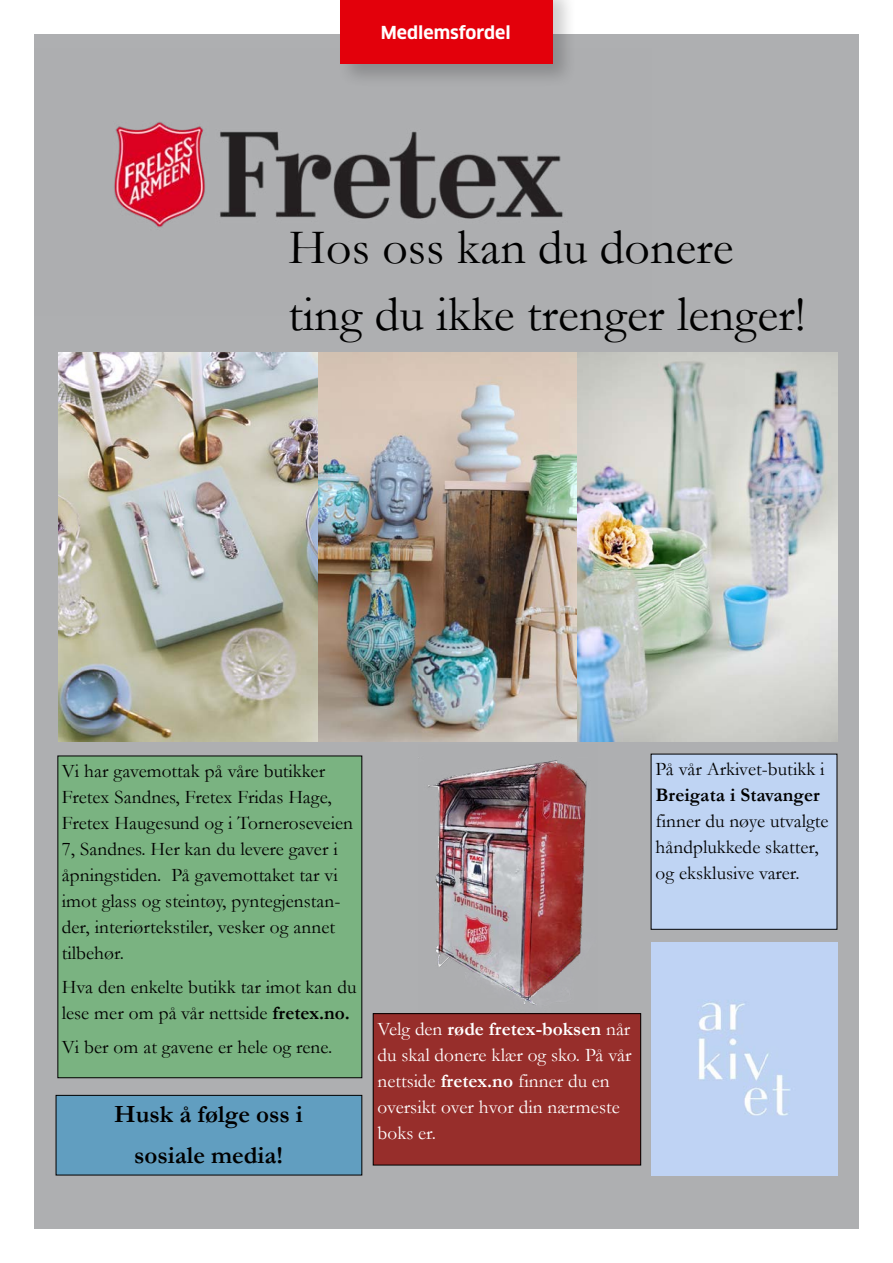
<style>
.page{position:relative;width:893px;height:1263px;background:#fff}
.page>*{position:absolute;margin:0;border:0;box-sizing:border-box;transform-origin:0 0}
.t1{font:49.95px/66.9px "Garamond";color:#000}
.t2{font:700 24.9px/41.5px "Garamond";color:#000;text-align:center}
.t3{font:19.35px/26px "Garamond";color:#000}
.t4{font:19.35px/26px "Garamond";color:#fff}
.t5{font:700 19.35px "Garamond";color:#000}
.t6{font:700 17.4px "Clan OT";color:#fff}
.s1{font-weight:700}
</style>
<div class="page">
<div style="left:34px;top:34px;width:825px;height:1195px;background:#aeafb1"></div>
<img style="left:59px;top:353px;width:778px;height:389px">
<img style="left:114px;top:122px;width:449px;height:105px">
<div style="left:58px;top:756px;width:304px;height:322px;background:#7ab381"></div>
<div style="left:58px;top:756px;width:304px;height:322px;border:1px solid #000"></div>
<img style="left:428px;top:760px;width:159px;height:245px">
<div style="left:651px;top:942px;width:186px;height:233px;background:#bfd3f4"></div>
<div style="left:651px;top:754px;width:186px;height:175px;background:#bfd4f3"></div>
<div style="left:373px;top:1014px;width:268px;height:151px;background:#972e2b"></div>
<div style="left:373px;top:1013px;width:268px;height:152px;border:1px solid #000"></div>
<div style="left:56px;top:1095px;width:306px;height:80px;background:#619ec0"></div>
<div style="left:56px;top:1095px;width:306px;height:80px;border:1px solid #000"></div>
<div style="left:336px;top:0;width:241px;height:89px;background:#000;opacity:.2"></div>
<div style="left:340px;top:0;width:213px;height:64px;background:#e3000b"></div>
<p class="t6" style="left:381px;top:23px;width:131px">Medlemsfordel</p>
<h1 class="t1" style="left:288px;top:212px;width:519px">Hos oss kan du donere ting du ikke trenger lenger!</h1>
<p class="t3" style="left:62px;top:757px;width:292px">Vi har gavemottak på våre butikker Fretex Sandnes, Fretex Fridas Hage, Fretex Haugesund og i Torneroseveien 7, Sandnes. Her kan du levere gaver i åpningstiden. På gavemottaket tar vi imot glass og steintøy, pyntegjenstan&shy;der, interiørtekstiler, vesker og annet tilbehør.</p>
<p class="t3" style="left:62px;top:973px;width:296px">Hva den enkelte butikk tar imot kan du lese mer om på vår nettside <span class="s1">fretex.no.</span></p>
<p class="t3" style="left:62px;top:1034px;width:272px">Vi ber om at gavene er hele og rene.</p>
<p class="t2" style="left:114px;top:1093px;width:190px">Husk å følge oss i sosiale media!</p>
<p class="t4" style="left:377px;top:1015px;width:255px">Velg den <span class="s1">røde fretex-boksen</span> når du skal donere klær og sko. På vår nettside <span class="s1">fretex.no</span> finner du en oversikt over hvor din nærmeste boks er.</p>
<p class="t3" style="left:656px;top:756px;width:171px">På vår Arkivet-butikk i</p>
<p class="t5" style="left:656px;top:782px;width:166px">Breigata i Stavanger</p>
<p class="t3" style="left:656px;top:807px;width:174px">finner du nøye utvalgte håndplukkede skatter, og eksklusive varer.</p>
</div>
